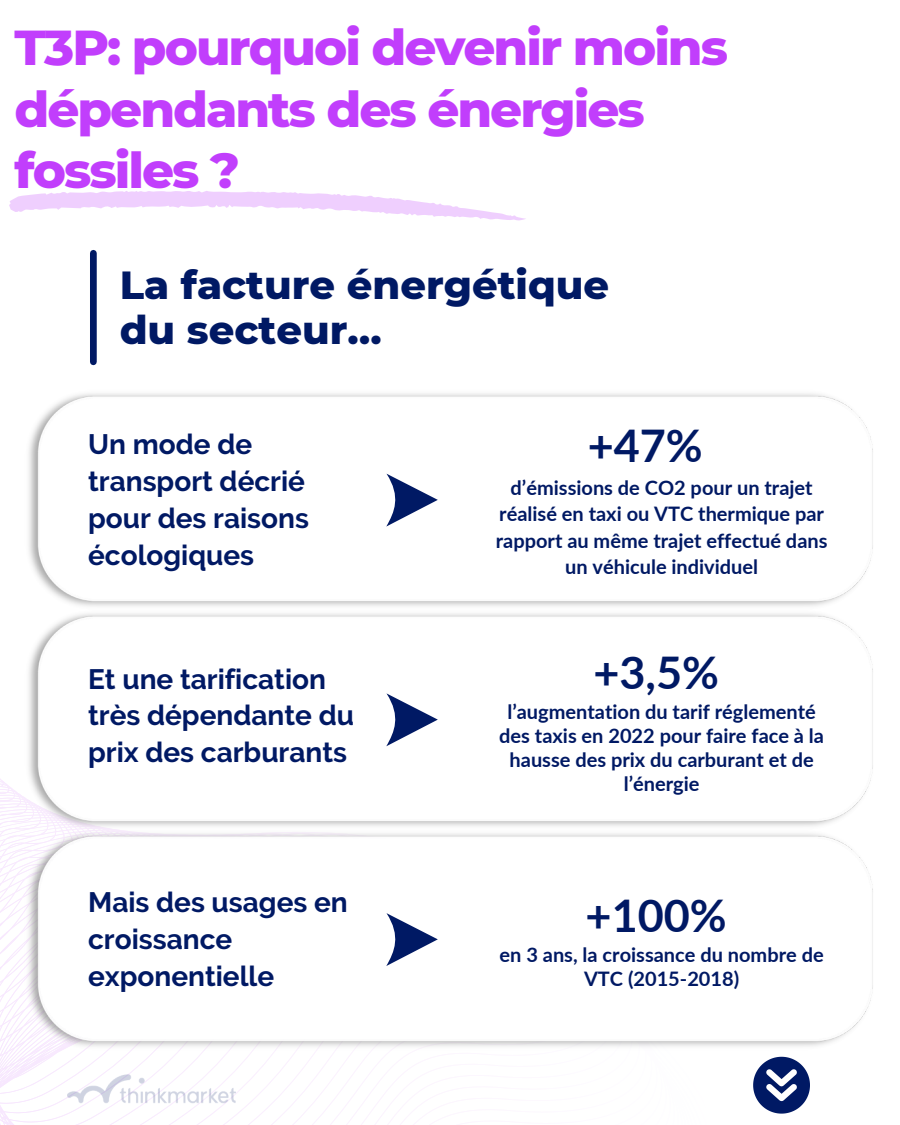
<style>
.page{position:relative;width:900px;height:1125px;background:#fff}
.page>*{position:absolute;margin:0;border:0;box-sizing:border-box;transform-origin:0 0}
.t1{font:800 50px/61.5px "Montserrat";letter-spacing:-.04em;color:#c13efc}
.t2{font:700 45px "Lato";color:#001964}
.t3{font:800 40px/44.2px "Montserrat";color:#001964}
.t4{font:700 28px/36.8px "Raleway";color:#001964}
.t5{font:700 20px/24px "Lato";color:#001964;text-align:center}
</style>
<div class="page">
<svg style="left:0;top:779px;width:401px;height:346px"></svg>
<svg style="left:9px;top:191px;width:517px;height:62px"></svg>
<div style="left:90px;top:253px;width:7px;height:109px;background:#001964"></div>
<img style="left:56px;top:1072px;width:191px;height:33px">
<img style="left:22px;top:832px;width:851px;height:220px">
<img style="left:22px;top:613px;width:851px;height:219px">
<img style="left:29px;top:393px;width:844px;height:213px">
<svg style="left:386px;top:474px;width:52px;height:53px"></svg>
<svg style="left:386px;top:693px;width:52px;height:53px"></svg>
<svg style="left:386px;top:913px;width:52px;height:53px"></svg>
<svg style="left:753px;top:1057px;width:57px;height:57px"></svg>
<h1 class="t1" style="left:15px;top:16px;width:715px">T3P: pourquoi devenir moins dépendants des énergies fossiles ?</h1>
<p class="t3" style="left:120px;top:263px;width:491px">La facture énergétique du secteur…</p>
<p class="t4" style="left:88px;top:426px;width:222px">Un mode de transport décrié pour des raisons écologiques</p>
<h2 class="t4" style="left:88px;top:660px;width:267px">Et une tarification très dépendante du prix des carburants</h2>
<p class="t4" style="left:88px;top:884px;width:261px">Mais des usages en croissance exponentielle</p>
<h3 class="t2" style="left:588px;top:418px;width:117px">+47%</h3>
<p class="t5" style="left:496px;top:474px;width:333px;line-height:26.2px">d’émissions de CO2 pour un trajet réalisé en taxi ou VTC thermique par rapport au même trajet effectué dans un véhicule individuel</p>
<p class="t2" style="left:593px;top:644px;width:127px">+3,5%</p>
<p class="t5" style="left:499px;top:699px;width:326px">l’augmentation du tarif réglementé des taxis en 2022 pour faire face à la hausse des prix du carburant et de l’énergie</p>
<p class="t2" style="left:586px;top:888px;width:143px">+100%</p>
<h3 class="t5" style="left:500px;top:943px;width:326px">en 3 ans, la croissance du nombre de<br>VTC (2015-2018)</h3>
</div>
